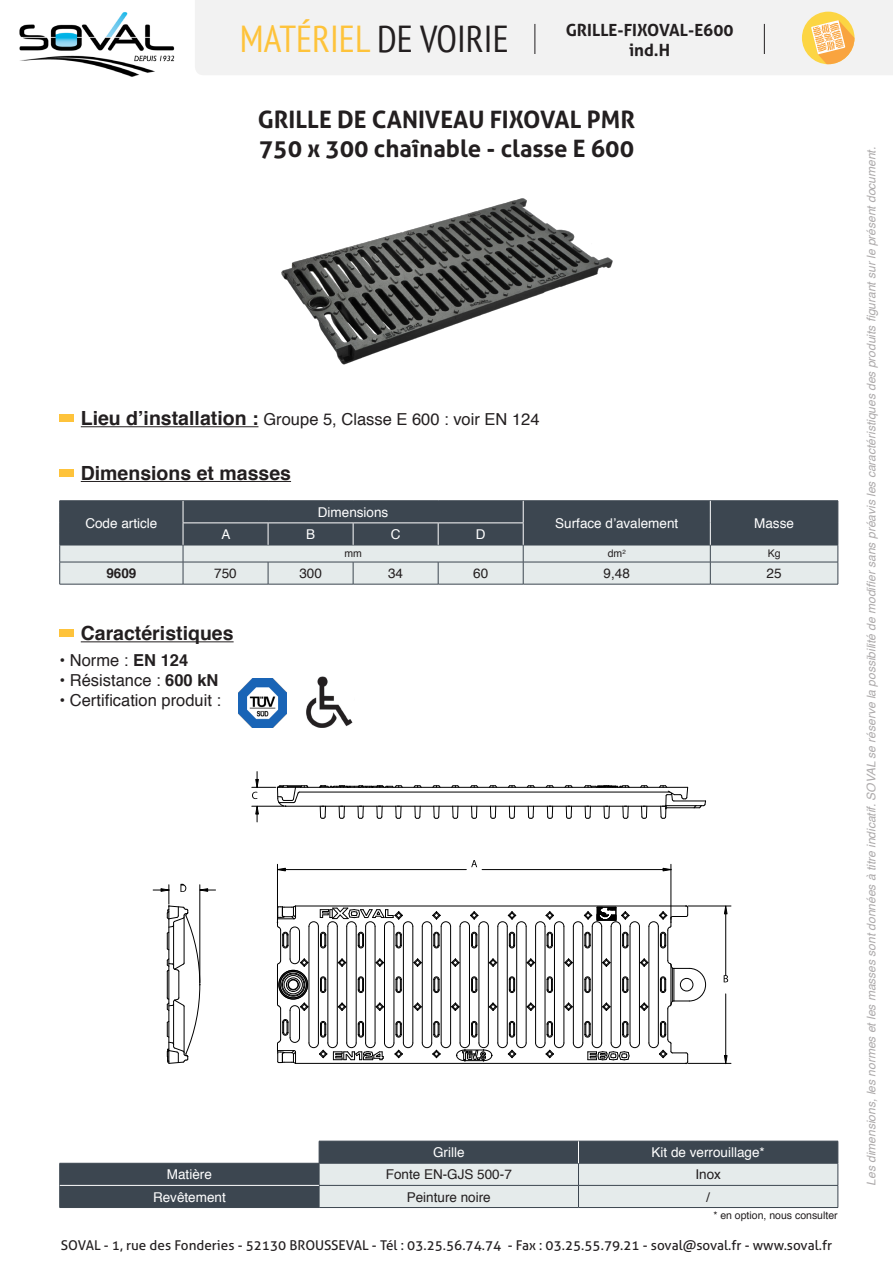
<style>
.page{position:relative;width:893px;height:1263px;background:#fff}
.page>*{position:absolute;margin:0;border:0;box-sizing:border-box;transform-origin:0 0}
.t1{font:condensed 37.5px "PT Sans";color:#fec33b}
.t2{font:700 24px "Aller";color:#231f20}
.t3{font:700 19.5px "Helvetica";color:#231f20}
.t4{font:700 16.8px "Aller";color:#231f20}
.t5{font:16.5px "Helvetica";color:#231f20}
.t6{font:13.5px "Aller";color:#231f20}
.t7{font:13.5px "Helvetica";color:#fff}
.t8{font:13.5px "Helvetica";color:#231f20}
.t9{font:700 13.5px "Helvetica";color:#231f20}
.t10{font:italic 12px "Helvetica";color:#adaaab}
.t11{font:10.5px "Helvetica";color:#231f20}
.s1{color:#231f20}
.s2{font-weight:700;font-size:19.5px}
.s3{font-weight:700}
</style>
<div class="page">
<div style="left:195px;top:0;width:698px;height:75px;background:#f2f2f2"></div>
<img style="left:19px;top:12px;width:156px;height:65px">
<hr style="left:534px;top:24px;width:1px;height:30px;background:#231f20">
<hr style="left:764px;top:24px;width:1px;height:30px;background:#231f20">
<div style="left:802px;top:12px;width:52px;height:52px;background:#fcd543;border-radius:50%"></div>
<svg style="left:811px;top:20px;width:43px;height:44px"></svg>
<hr style="left:286px;top:806px;width:379px;height:1px;background:#000">
<hr style="left:300px;top:792px;width:370px;height:1px;background:#000">
<hr style="left:277px;top:787px;width:411px;height:1px;background:#000">
<svg style="left:526px;top:785px;width:9px;height:3px"></svg>
<svg style="left:564px;top:785px;width:9px;height:3px"></svg>
<svg style="left:639px;top:785px;width:10px;height:3px"></svg>
<svg style="left:545px;top:785px;width:9px;height:3px"></svg>
<svg style="left:507px;top:785px;width:10px;height:3px"></svg>
<svg style="left:488px;top:785px;width:10px;height:3px"></svg>
<svg style="left:470px;top:785px;width:9px;height:3px"></svg>
<svg style="left:451px;top:785px;width:9px;height:3px"></svg>
<svg style="left:432px;top:785px;width:9px;height:3px"></svg>
<svg style="left:413px;top:785px;width:9px;height:3px"></svg>
<svg style="left:318px;top:785px;width:85px;height:3px"></svg>
<svg style="left:415px;top:806px;width:6px;height:13px"></svg>
<svg style="left:433px;top:806px;width:6px;height:13px"></svg>
<svg style="left:452px;top:806px;width:6px;height:13px"></svg>
<svg style="left:471px;top:806px;width:6px;height:13px"></svg>
<svg style="left:490px;top:806px;width:6px;height:13px"></svg>
<svg style="left:509px;top:806px;width:6px;height:13px"></svg>
<svg style="left:528px;top:806px;width:6px;height:13px"></svg>
<svg style="left:583px;top:785px;width:47px;height:3px"></svg>
<svg style="left:395px;top:806px;width:6px;height:13px"></svg>
<svg style="left:376px;top:806px;width:6px;height:13px"></svg>
<svg style="left:358px;top:806px;width:6px;height:13px"></svg>
<svg style="left:339px;top:806px;width:6px;height:13px"></svg>
<svg style="left:320px;top:806px;width:6px;height:13px"></svg>
<svg style="left:547px;top:806px;width:6px;height:13px"></svg>
<svg style="left:566px;top:806px;width:6px;height:13px"></svg>
<svg style="left:585px;top:806px;width:6px;height:13px"></svg>
<svg style="left:604px;top:806px;width:6px;height:13px"></svg>
<svg style="left:623px;top:806px;width:5px;height:13px"></svg>
<svg style="left:641px;top:806px;width:6px;height:13px"></svg>
<svg style="left:658px;top:785px;width:48px;height:34px"></svg>
<hr style="left:277px;top:864px;width:1px;height:56px;background:#000">
<hr style="left:671px;top:864px;width:1px;height:56px;background:#000">
<hr style="left:285px;top:869px;width:181px;height:1px;background:#000">
<hr style="left:482px;top:869px;width:181px;height:1px;background:#000">
<svg style="left:278px;top:867px;width:8px;height:5px"></svg>
<svg style="left:471px;top:860px;width:6px;height:7px"></svg>
<svg style="left:662px;top:867px;width:10px;height:5px"></svg>
<hr style="left:688px;top:906px;width:43px;height:1px;background:#000">
<hr style="left:688px;top:1063px;width:43px;height:1px;background:#000">
<hr style="left:725px;top:914px;width:1px;height:61px;background:#000">
<hr style="left:725px;top:994px;width:1px;height:61px;background:#000">
<svg style="left:724px;top:905px;width:4px;height:10px"></svg>
<svg style="left:724px;top:975px;width:4px;height:7px"></svg>
<svg style="left:724px;top:1055px;width:4px;height:10px"></svg>
<svg style="left:252px;top:771px;width:57px;height:51px"></svg>
<svg style="left:153px;top:884px;width:63px;height:180px"></svg>
<svg style="left:277px;top:905px;width:429px;height:159px"></svg>
<hr style="left:60px;top:500px;width:123px;height:1px;background:#3c4650">
<hr style="left:183px;top:500px;width:85px;height:1px;background:#3c4650">
<hr style="left:268px;top:500px;width:85px;height:1px;background:#3c4650">
<hr style="left:353px;top:500px;width:85px;height:1px;background:#3c4650">
<hr style="left:438px;top:500px;width:85px;height:1px;background:#3c4650">
<hr style="left:523px;top:500px;width:187px;height:1px;background:#3c4650">
<hr style="left:710px;top:500px;width:128px;height:1px;background:#3c4650">
<hr style="left:60px;top:584px;width:123px;height:1px;background:#3c4650">
<hr style="left:183px;top:584px;width:85px;height:1px;background:#3c4650">
<hr style="left:268px;top:584px;width:85px;height:1px;background:#3c4650">
<hr style="left:353px;top:584px;width:85px;height:1px;background:#3c4650">
<hr style="left:438px;top:584px;width:85px;height:1px;background:#3c4650">
<hr style="left:523px;top:584px;width:187px;height:1px;background:#3c4650">
<hr style="left:710px;top:584px;width:128px;height:1px;background:#3c4650">
<svg style="left:59px;top:501px;width:780px;height:83px;background:#889096"></svg>
<img style="left:306px;top:676px;width:47px;height:52px">
<hr style="left:81px;top:481px;width:210px;height:1px;background:#231f20">
<div style="left:60px;top:469px;width:14px;height:7px;background:#fec33b"></div>
<hr style="left:81px;top:641px;width:153px;height:1px;background:#231f20">
<div style="left:60px;top:414px;width:14px;height:8px;background:#fec33b"></div>
<hr style="left:81px;top:426px;width:177px;height:1px;background:#231f20">
<div style="left:60px;top:629px;width:14px;height:8px;background:#fec33b"></div>
<img style="left:238px;top:679px;width:49px;height:48px">
<svg style="left:60px;top:1141px;width:259px;height:66px;fill:#3c4650"></svg>
<hr style="left:60px;top:1163px;width:259px;height:1px;background:#3c4650">
<svg style="left:59px;top:1163px;width:1px;height:44px"></svg>
<hr style="left:60px;top:1207px;width:259px;height:1px;background:#3c4650">
<hr style="left:319px;top:1207px;width:259px;height:1px;background:#3c4650">
<hr style="left:578px;top:1207px;width:260px;height:1px;background:#3c4650">
<svg style="left:319px;top:1141px;width:520px;height:66px;background:#a7aeb2"></svg>
<hr style="left:60px;top:1185px;width:259px;height:1px;background:#fff">
<img style="left:281px;top:198px;width:332px;height:167px">
<h1 class="t1" style="left:240px;top:15px;width:270px">MATÉRIEL <span class="s1">DE VOIRIE</span></h1>
<p class="t4" style="left:566px;top:20px;width:169px">GRILLE-FIXOVAL-E600</p>
<p class="t4" style="left:629px;top:40px;width:43px">ind.H</p>
<p class="t2" style="left:258px;top:105px;width:379px">GRILLE DE CANIVEAU FIXOVAL PMR</p>
<p class="t2" style="left:259px;top:134px;width:377px">750 x 300 chaînable - classe E 600</p>
<p class="t5" style="left:81px;top:407px;width:460px"><span class="s2">Lieu d’installation :</span> Groupe 5, Classe E 600 : voir EN 124</p>
<p class="t3" style="left:81px;top:457px;width:212px">Dimensions et masses</p>
<p class="t7" style="left:85px;top:513px;width:74px">Code article</p>
<p class="t7" style="left:318px;top:502px;width:72px">Dimensions</p>
<p class="t7" style="left:555px;top:513px;width:125px">Surface d’avalement</p>
<p class="t7" style="left:754px;top:513px;width:41px">Masse</p>
<p class="t7" style="left:221px;top:524px;width:11px">A</p>
<p class="t7" style="left:306px;top:524px;width:11px">B</p>
<p class="t7" style="left:391px;top:524px;width:11px">C</p>
<p class="t7" style="left:476px;top:524px;width:11px">D</p>
<p class="t11" style="left:344px;top:546px;width:19px">mm</p>
<p class="t11" style="left:608px;top:546px;width:19px">dm<sup>2</sup></p>
<p class="t11" style="left:768px;top:546px;width:14px">Kg</p>
<p class="t9" style="left:106px;top:562px;width:32px">9609</p>
<p class="t8" style="left:214px;top:563px;width:24px">750</p>
<p class="t8" style="left:299px;top:563px;width:24px">300</p>
<p class="t8" style="left:388px;top:563px;width:17px">34</p>
<p class="t8" style="left:473px;top:563px;width:17px">60</p>
<p class="t8" style="left:604px;top:563px;width:28px">9,48</p>
<p class="t8" style="left:767px;top:563px;width:17px">25</p>
<p class="t3" style="left:81px;top:618px;width:154px">Caractéristiques</p>
<p class="t5" style="left:60px;top:648px;width:130px">• Norme : <span class="s3">EN 124</span></p>
<p class="t5" style="left:60px;top:667px;width:160px">• Résistance : <span class="s3">600 kN</span></p>
<p class="t5" style="left:60px;top:687px;width:163px">• Certification produit :</p>
<p class="t7" style="left:433px;top:1142px;width:33px">Grille</p>
<p class="t7" style="left:651px;top:1142px;width:115px">Kit de verrouillage*</p>
<p class="t7" style="left:167px;top:1164px;width:47px">Matière</p>
<p class="t8" style="left:386px;top:1164px;width:128px">Fonte EN-GJS 500-7</p>
<p class="t8" style="left:695px;top:1164px;width:27px">Inox</p>
<p class="t7" style="left:153px;top:1186px;width:74px">Revêtement</p>
<p class="t8" style="left:407px;top:1186px;width:86px">Peinture noire</p>
<p class="t8" style="left:706px;top:1186px;width:5px">/</p>
<p class="t11" style="left:713px;top:1207px;width:126px">* en option, nous consulter</p>
<p class="t6" style="left:61px;top:1236px;width:773px">SOVAL - 1, rue des Fonderies - 52130 BROUSSEVAL - Tél : 03.25.56.74.74 - Fax : 03.25.55.79.21 - soval@soval.fr - www.soval.fr</p>
<p class="t10" style="left:862px;top:1185px;width:1040px;rotate:-90deg">Les dimensions, les normes et les masses sont données à titre indicatif. SOVAL se réserve la possibilité de modifier sans préavis les caractéristiques des produits figurant sur le présent document.</p>
</div>
